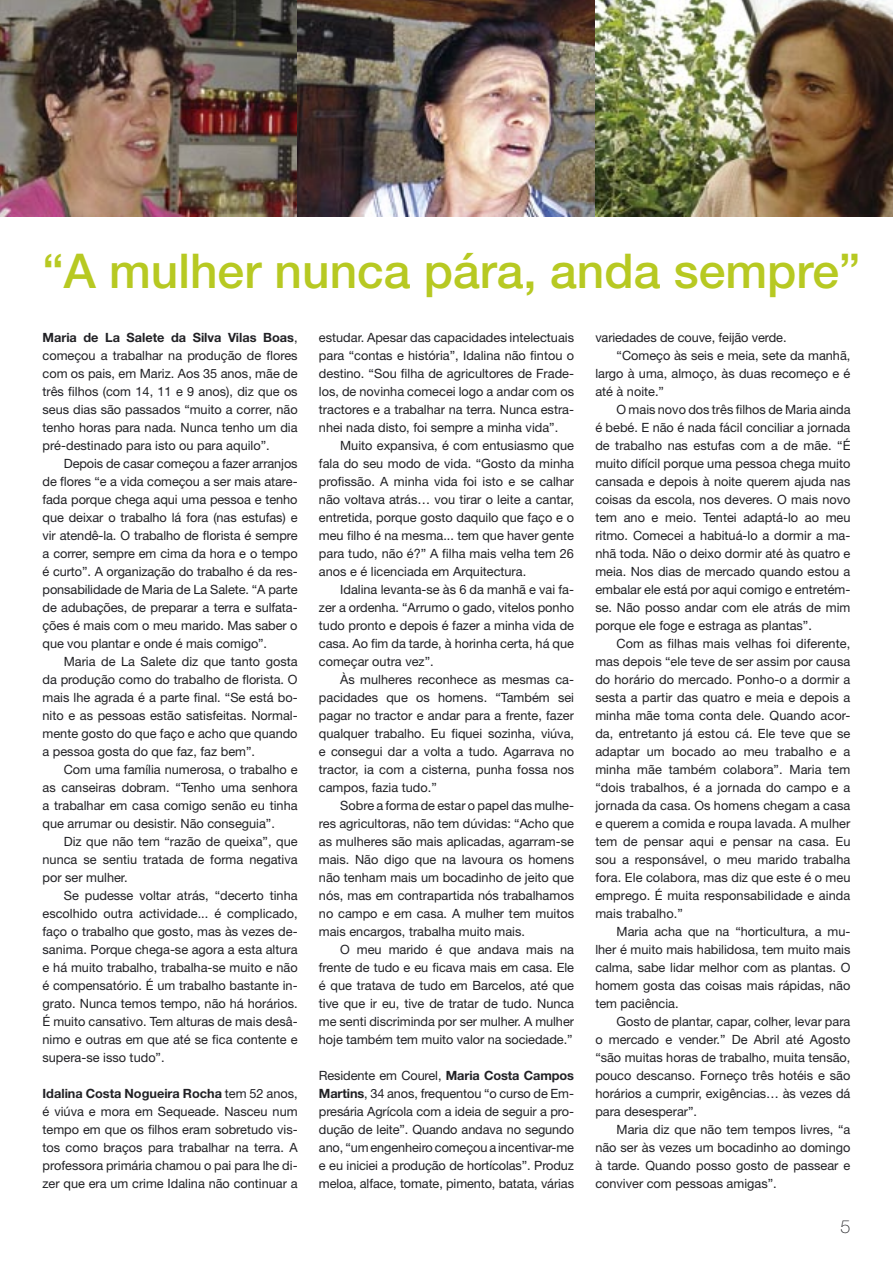
<style>
.page{position:relative;width:893px;height:1263px;background:#fff}
.page>*{position:absolute;margin:0;border:0;box-sizing:border-box;transform-origin:0 0}
._03a_Titulo{font:500 48px "Helvetica Neue";color:#b7c922}
.t1{font:100 18px "Helvetica Neue";color:#212125}
._01a_Texto{font:12.75px/18px "Helvetica Neue";color:#212125;text-align:justify}
.s1{font-weight:700}
</style>
<div class="page">
<img style="left:0;top:0;width:893px;height:216px">
<p class="_03a_Titulo" style="left:43px;top:242px;width:820px">“A mulher nunca pára, anda sempre”</p>
<p class="_01a_Texto" style="left:43px;top:328px;width:257px"><span class="s1">Maria de La Salete da Silva Vilas Boas</span>, começou a trabalhar na produção de flores com os pais, em Mariz. Aos 35 anos, mãe de três filhos (com 14, 11 e 9 anos), diz que os seus dias são passados “muito a correr, não tenho horas para nada. Nunca tenho um dia pré-destinado para isto ou para aquilo”.</p>
<p class="_01a_Texto" style="left:43px;top:454px;width:257px;text-indent:21px">Depois de casar começou a fazer arranjos de flores “e a vida começou a ser mais atare&shy;fada porque chega aqui uma pessoa e tenho que deixar o trabalho lá fora (nas estufas) e vir atendê-la. O trabalho de florista é sempre a correr, sempre em cima da hora e o tempo é curto”. A organização do trabalho é da res&shy;ponsabilidade de Maria de La Salete. “A parte de adubações, de preparar a terra e sulfata&shy;ções é mais com o meu marido. Mas saber o que vou plantar e onde é mais comigo”.</p>
<p class="_01a_Texto" style="left:43px;top:652px;width:257px;text-indent:21px">Maria de La Salete diz que tanto gosta da produção como do trabalho de florista. O mais lhe agrada é a parte final. “Se está bo&shy;nito e as pessoas estão satisfeitas. Normal&shy;mente gosto do que faço e acho que quando a pessoa gosta do que faz, faz bem”.</p>
<p class="_01a_Texto" style="left:43px;top:760px;width:257px;text-indent:21px">Com uma família numerosa, o trabalho e as canseiras dobram. “Tenho uma senhora a trabalhar em casa comigo senão eu tinha que arrumar ou desistir. Não conseguia”.</p>
<p class="_01a_Texto" style="left:43px;top:832px;width:257px;text-indent:21px">Diz que não tem “razão de queixa”, que nunca se sentiu tratada de forma negativa por ser mulher.</p>
<p class="_01a_Texto" style="left:43px;top:886px;width:257px;text-indent:21px">Se pudesse voltar atrás, “decerto tinha escolhido outra actividade... é complicado, faço o trabalho que gosto, mas às vezes de&shy;sanima. Porque chega-se agora a esta altura e há muito trabalho, trabalha-se muito e não é compensatório. É um trabalho bastante in&shy;grato. Nunca temos tempo, não há horários.<br>É muito cansativo. Tem alturas de mais desâ&shy;nimo e outras em que até se fica contente e supera-se isso tudo”.</p>
<p class="_01a_Texto" style="left:43px;top:1084px;width:257px"><span class="s1">Idalina Costa Nogueira Rocha</span> tem 52 anos, é viúva e mora em Sequeade. Nasceu num tempo em que os filhos eram sobretudo vis&shy;tos como braços para trabalhar na terra. A professora primária chamou o pai para lhe di&shy;zer que era um crime Idalina não continuar a</p>
<p class="_01a_Texto" style="left:319px;top:328px;width:257px">estudar. Apesar das capacidades intelectuais para “contas e história”, Idalina não fintou o destino. “Sou filha de agricultores de Frade&shy;los, de novinha comecei logo a andar com os tractores e a trabalhar na terra. Nunca estra&shy;nhei nada disto, foi sempre a minha vida”.</p>
<p class="_01a_Texto" style="left:319px;top:436px;width:257px;text-indent:21px">Muito expansiva, é com entusiasmo que fala do seu modo de vida. “Gosto da minha profissão. A minha vida foi isto e se calhar não voltava atrás… vou tirar o leite a cantar, entretida, porque gosto daquilo que faço e o meu filho é na mesma... tem que haver gente para tudo, não é?” A filha mais velha tem 26 anos e é licenciada em Arquitectura.</p>
<p class="_01a_Texto" style="left:319px;top:580px;width:257px;text-indent:21px">Idalina levanta-se às 6 da manhã e vai fa&shy;zer a ordenha. “Arrumo o gado, vitelos ponho tudo pronto e depois é fazer a minha vida de casa. Ao fim da tarde, à horinha certa, há que começar outra vez”.</p>
<p class="_01a_Texto" style="left:319px;top:670px;width:257px;text-indent:21px">Às mulheres reconhece as mesmas ca&shy;pacidades que os homens. “Também sei pagar no tractor e andar para a frente, fazer qualquer trabalho. Eu fiquei sozinha, viúva, e consegui dar a volta a tudo. Agarrava no tractor, ia com a cisterna, punha fossa nos campos, fazia tudo.”</p>
<p class="_01a_Texto" style="left:319px;top:796px;width:257px;text-indent:21px">Sobre a forma de estar o papel das mulhe&shy;res agricultoras, não tem dúvidas: “Acho que as mulheres são mais aplicadas, agarram-se mais. Não digo que na lavoura os homens não tenham mais um bocadinho de jeito que nós, mas em contrapartida nós trabalhamos no campo e em casa. A mulher tem muitos mais encargos, trabalha muito mais.</p>
<p class="_01a_Texto" style="left:319px;top:940px;width:257px;text-indent:21px">O meu marido é que andava mais na frente de tudo e eu ficava mais em casa. Ele é que tratava de tudo em Barcelos, até que tive que ir eu, tive de tratar de tudo. Nunca me senti discriminda por ser mulher. A mulher hoje também tem muito valor na sociedade.”</p>
<p class="_01a_Texto" style="left:319px;top:1066px;width:257px">Residente em Courel, <span class="s1">Maria Costa Campos Martins</span>, 34 anos, frequentou “o curso de Em&shy;presária Agrícola com a ideia de seguir a pro&shy;dução de leite”. Quando andava no segundo ano, “um engenheiro começou a incentivar-me e eu iniciei a produção de hortícolas”. Produz meloa, alface, tomate, pimento, batata, várias</p>
<p class="_01a_Texto" style="left:595px;top:328px;width:193px">variedades de couve, feijão verde.</p>
<p class="_01a_Texto" style="left:595px;top:346px;width:257px;text-indent:21px">“Começo às seis e meia, sete da manhã, largo à uma, almoço, às duas recomeço e é até à noite.”</p>
<p class="_01a_Texto" style="left:595px;top:400px;width:257px;text-indent:21px">O mais novo dos três filhos de Maria ainda é bebé. E não é nada fácil conciliar a jornada de trabalho nas estufas com a de mãe. “É muito difícil porque uma pessoa chega muito cansada e depois à noite querem ajuda nas coisas da escola, nos deveres. O mais novo tem ano e meio. Tentei adaptá-lo ao meu ritmo. Comecei a habituá-lo a dormir a ma&shy;nhã toda. Não o deixo dormir até às quatro e meia. Nos dias de mercado quando estou a embalar ele está por aqui comigo e entretém&shy;se. Não posso andar com ele atrás de mim porque ele foge e estraga as plantas”.</p>
<p class="_01a_Texto" style="left:595px;top:634px;width:257px;text-indent:21px">Com as filhas mais velhas foi diferente, mas depois “ele teve de ser assim por causa do horário do mercado. Ponho-o a dormir a sesta a partir das quatro e meia e depois a minha mãe toma conta dele. Quando acor&shy;da, entretanto já estou cá. Ele teve que se adaptar um bocado ao meu trabalho e a minha mãe também colabora”. Maria tem “dois trabalhos, é a jornada do campo e a jornada da casa. Os homens chegam a casa e querem a comida e roupa lavada. A mulher tem de pensar aqui e pensar na casa. Eu sou a responsável, o meu marido trabalha fora. Ele colabora, mas diz que este é o meu emprego. É muita responsabilidade e ainda mais trabalho.”</p>
<p class="_01a_Texto" style="left:595px;top:922px;width:257px;text-indent:21px">Maria acha que na “horticultura, a mu&shy;lher é muito mais habilidosa, tem muito mais calma, sabe lidar melhor com as plantas. O homem gosta das coisas mais rápidas, não tem paciência.</p>
<p class="_01a_Texto" style="left:595px;top:1012px;width:257px;text-indent:21px">Gosto de plantar, capar, colher, levar para o mercado e vender.” De Abril até Agosto “são muitas horas de trabalho, muita tensão, pouco descanso. Forneço três hotéis e são horários a cumprir, exigências… às vezes dá para desesperar”.</p>
<p class="_01a_Texto" style="left:595px;top:1120px;width:257px;text-indent:21px">Maria diz que não tem tempos livres, “a não ser às vezes um bocadinho ao domingo à tarde. Quando posso gosto de passear e conviver com pessoas amigas”.</p>
<h2 class="t1" style="left:840px;top:1216px;width:12px">5</h2>
</div>
